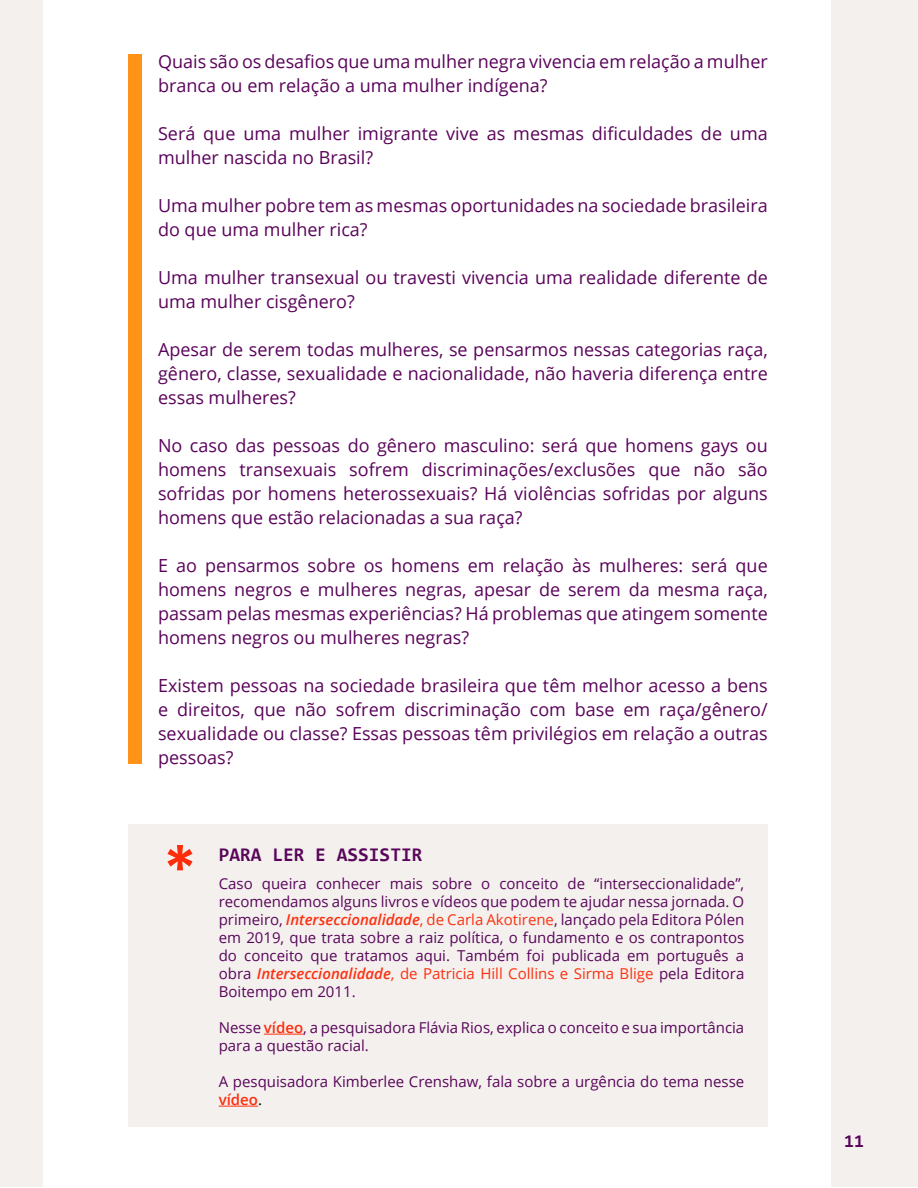
<style>
.page{position:relative;width:918px;height:1188px;background:#fff}
.page>*{position:absolute;margin:0;border:0;box-sizing:border-box;transform-origin:0 0}
.t1{font:700 60px "Consolas";color:#fd2d0c}
.t2{font:700 19.5px "Consolas";color:#59065a}
.t3{font:18px/24px "Open Sans";color:#5a035a}
.t4{font:700 18px "Consolas";color:#59065a}
.t5{font:15px/18px "Open Sans";color:#59065a}
.s1{font-weight:600;font-style:italic;color:#fc3010}
.s2{color:#fc3010}
.s3{font-weight:600;color:#fd2d0c}
.s4{color:#000}
</style>
<div class="page">
<div style="left:0;top:0;width:918px;height:1187px;background:#f4f0ee"></div>
<div style="left:43px;top:0;width:788px;height:1188px;background:#fff"></div>
<div style="left:128px;top:54px;width:14px;height:710px;background:#ff9318"></div>
<div style="left:128px;top:824px;width:640px;height:303px;background:#f4f0ee"></div>
<hr style="left:264px;top:1034px;width:39px;height:1px;background:#fd2d0c">
<hr style="left:219px;top:1106px;width:39px;height:1px;background:#fd2d0c">
<p class="t3" style="left:158px;top:49px;width:611px">Quais são os desafios que uma mulher negra vivencia em relação a mulher branca ou em relação a uma mulher indígena?</p>
<p class="t3" style="left:158px;top:121px;width:611px">Será que uma mulher imigrante vive as mesmas dificuldades de uma mulher nascida no Brasil?</p>
<p class="t3" style="left:158px;top:193px;width:611px">Uma mulher pobre tem as mesmas oportunidades na sociedade brasileira do que uma mulher rica?</p>
<p class="t3" style="left:158px;top:265px;width:611px">Uma mulher transexual ou travesti vivencia uma realidade diferente de uma mulher cisgênero?</p>
<p class="t3" style="left:158px;top:337px;width:611px;text-align:justify">Apesar de serem todas mulheres, se pensarmos nessas categorias raça, gênero, classe, sexualidade e nacionalidade, não haveria diferença entre essas mulheres?</p>
<p class="t3" style="left:158px;top:433px;width:611px;text-align:justify">No caso das pessoas do gênero masculino: será que homens gays ou homens transexuais sofrem discriminações/exclusões que não são sofridas por homens heterossexuais? Há violências sofridas por alguns homens que estão relacionadas a sua raça?</p>
<p class="t3" style="left:158px;top:553px;width:611px;text-align:justify">E ao pensarmos sobre os homens em relação às mulheres: será que homens negros e mulheres negras, apesar de serem da mesma raça, passam pelas mesmas experiências? Há problemas que atingem somente homens negros ou mulheres negras?</p>
<p class="t3" style="left:158px;top:673px;width:611px;text-align:justify">Existem pessoas na sociedade brasileira que têm melhor acesso a bens e direitos, que não sofrem discriminação com base em raça/gênero/ sexualidade ou classe? Essas pessoas têm privilégios em relação a outras pessoas?</p>
<h1 class="t1" style="left:163px;top:828px;width:34px">*</h1>
<p class="t2" style="left:219px;top:842px;width:205px">PARA LER E ASSISTIR</p>
<p class="t5" style="left:219px;top:874px;width:527px;text-align:justify">Caso queira conhecer mais sobre o conceito de “interseccionalidade”, recomendamos alguns livros e vídeos que podem te ajudar nessa jornada. O primeiro, <span class="s1">Interseccionalidade</span><span class="s2">, de Carla Akotirene</span>, lançado pela Editora Pólen em 2019, que trata sobre a raiz política, o fundamento e os contrapontos do conceito que tratamos aqui. Também foi publicada em português a obra <span class="s1">Interseccionalidade</span><span class="s2">, de Patricia Hill Collins e Sirma Blige</span> pela Editora Boitempo em 2011.</p>
<p class="t5" style="left:219px;top:1018px;width:527px">Nesse <span class="s3">vídeo</span>, a pesquisadora Flávia Rios, explica o conceito e sua importância para a questão racial.</p>
<p class="t5" style="left:219px;top:1072px;width:527px">A pesquisadora Kimberlee Crenshaw, fala sobre a urgência do tema nesse <span class="s3">vídeo</span><span class="s4">.</span></p>
<p class="t4" style="left:844px;top:1130px;width:21px">11</p>
</div>
